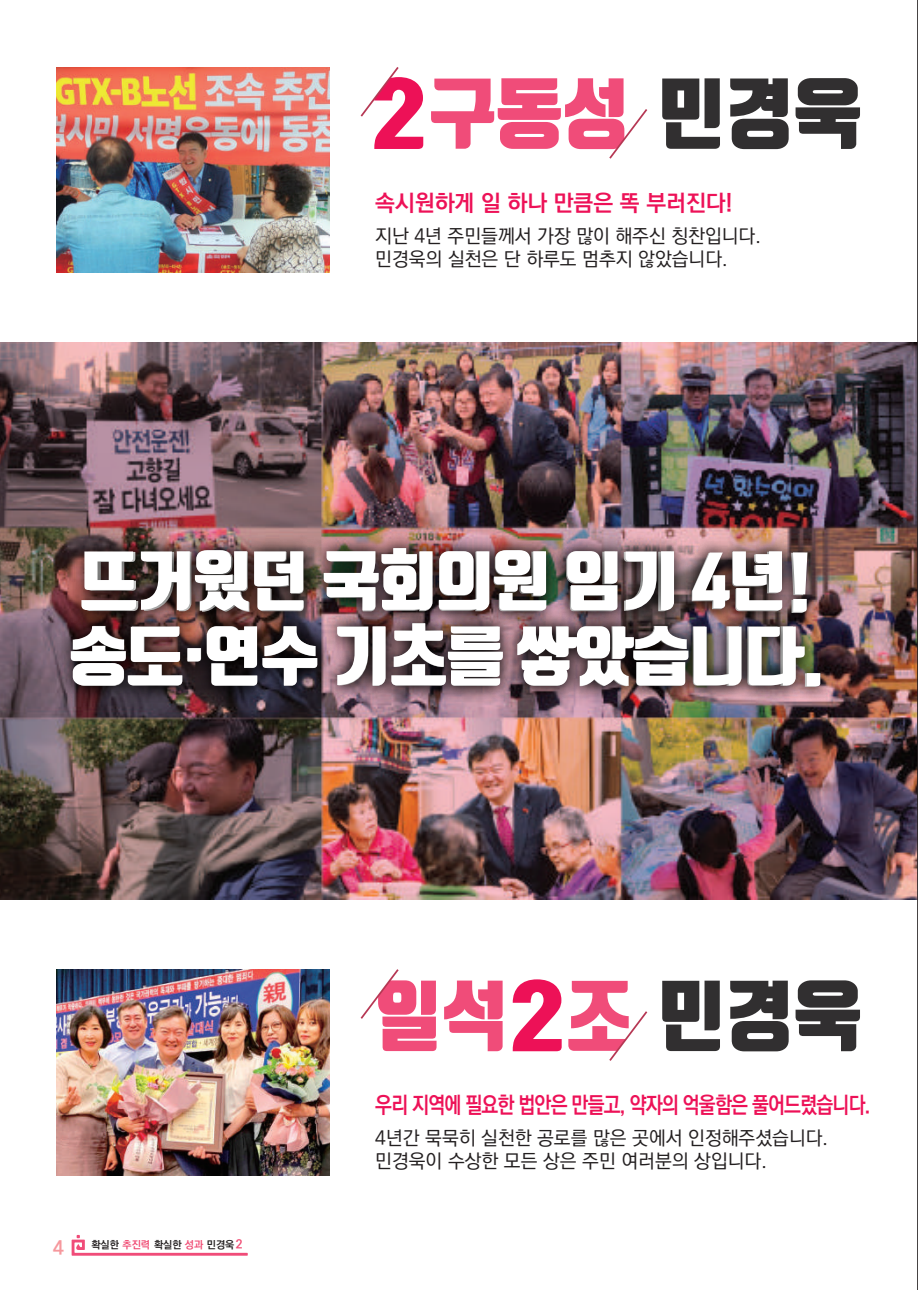
<style>
.page{position:relative;width:918px;height:1290px;background:#fff}
.page>*{position:absolute;margin:0;border:0;box-sizing:border-box;transform-origin:0 0}
.t1{font:900 76.65px "Tmon Monsori";color:#f04c79;scale:.96 1}
.t2{font:900 64.05px/75.2px "Tmon Monsori";letter-spacing:-.02em;color:#fff}
.t3{font:700 22.75px "Ko Pub Dotum";letter-spacing:-.04em;color:#ed1157;scale:.85 1}
.t4{font:700 22.75px "Ko Pub Dotum";color:#ed1157}
.t5{font:500 19.25px/23.1px "Ko Pub Dotum";color:#231f20}
.t6{font:700 19.25px "Ko Pub Dotum";color:#f6989d}
.t7{font:700 10.5px "Ko Pub Dotum";color:#231f20}
.s1{font-size:82.08px;color:#ed1157}
.s2{color:#312f30}
.s3{color:#f04c74}
.s4{font-size:12.25px;color:#f04c74}
</style>
<div class="page">
<img style="left:0;top:343px;width:917px;height:556px">
<hr style="left:917px;top:0;width:1px;height:1290px;background:#231f20">
<img style="left:56px;top:67px;width:273px;height:206px">
<svg style="left:609px;top:109px;width:39px;height:50px"></svg>
<svg style="left:360px;top:67px;width:39px;height:50px"></svg>
<img style="left:56px;top:970px;width:273px;height:205px">
<svg style="left:609px;top:1011px;width:39px;height:50px"></svg>
<svg style="left:360px;top:969px;width:39px;height:50px"></svg>
<img style="left:63px;top:526px;width:765px;height:75px">
<svg style="left:85px;top:552px;width:53px;height:49px;background:#635957"></svg>
<svg style="left:144px;top:552px;width:47px;height:49px;background:#625d5c"></svg>
<svg style="left:197px;top:550px;width:52px;height:51px;background:#5e5958"></svg>
<svg style="left:256px;top:552px;width:48px;height:49px;background:#676463"></svg>
<svg style="left:325px;top:548px;width:107px;height:53px;background:#64605e"></svg>
<svg style="left:439px;top:550px;width:105px;height:51px;background:#5f5b5a"></svg>
<svg style="left:566px;top:551px;width:49px;height:50px;background:#666463"></svg>
<svg style="left:624px;top:552px;width:47px;height:49px;background:#6c6767"></svg>
<svg style="left:692px;top:552px;width:88px;height:49px;background:#6c6564"></svg>
<svg style="left:791px;top:553px;width:14px;height:48px"></svg>
<img style="left:50px;top:601px;width:790px;height:108px">
<svg style="left:73px;top:626px;width:109px;height:60px;background:#635b5a"></svg>
<svg style="left:188px;top:648px;width:13px;height:13px"></svg>
<svg style="left:208px;top:626px;width:49px;height:60px;background:#626161"></svg>
<svg style="left:263px;top:626px;width:54px;height:60px;background:#545054"></svg>
<svg style="left:338px;top:626px;width:47px;height:60px;background:#7c7274"></svg>
<svg style="left:392px;top:623px;width:109px;height:63px;background:#686263"></svg>
<svg style="left:518px;top:626px;width:168px;height:60px;background:#656061"></svg>
<svg style="left:693px;top:626px;width:46px;height:60px;background:#7d797a"></svg>
<img style="left:747px;top:626px;width:71px;height:61px">
<svg style="left:72px;top:1235px;width:176px;height:20px"></svg>
<h1 class="t1" style="left:371px;top:69px;width:513px"><span class="s1">2</span>구동성 <span class="s2">민경욱</span></h1>
<p class="t4" style="left:375px;top:192px;width:359px">속시원하게 일 하나 만큼은 똑 부러진다!</p>
<p class="t5" style="left:375px;top:225px;width:387px">지난 4년 주민들께서 가장 많이 해주신 칭찬입니다. 민경욱의 실천은 단 하루도 멈추지 않았습니다.</p>
<h2 class="t2" style="left:69px;top:546px;width:757px">뜨거웠던 국회의원 임기 4년! 송도·연수 기초를 쌓았습니다.</h2>
<h1 class="t1" style="left:375px;top:971px;width:508px">일석<span class="s1">2</span>조 <span class="s2">민경욱</span></h1>
<p class="t6" style="left:53px;top:1239px;width:12px">4</p>
<p class="t7" style="left:91px;top:1239px;width:153px">확실한 <span class="s3">추진력</span> 확실한 <span class="s3">성과</span> 민경욱 <span class="s4">2</span></p>
<p class="t3" style="left:375px;top:1094px;width:584px">우리 지역에 필요한 법안은 만들고, 약자의 억울함은 풀어드렸습니다.</p>
<p class="t5" style="left:375px;top:1127px;width:454px">4년간 묵묵히 실천한 공로를 많은 곳에서 인정해주셨습니다. 민경욱이 수상한 모든 상은 주민 여러분의 상입니다.</p>
</div>
